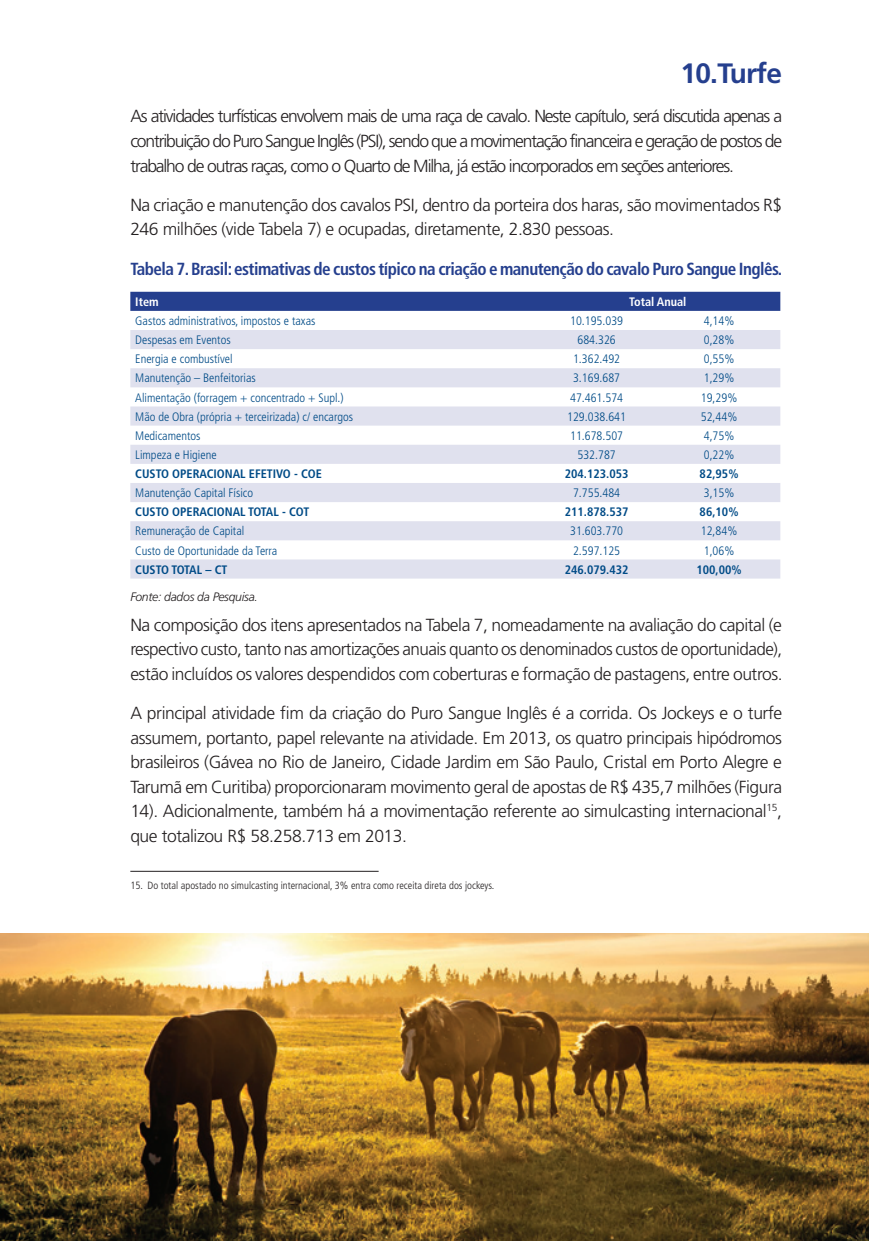
<style>
.page{position:relative;width:869px;height:1241px;background:#fff}
.page>*{position:absolute;margin:0;border:0;box-sizing:border-box;transform-origin:0 0}
.t1{font:700 28px "Frutiger LT Std";letter-spacing:-.025em;color:#253f8e}
.t2{font:300 17.5px/24.5px "Frutiger LT Std";letter-spacing:-.025em;color:#231f20;text-align:justify}
.t3{font:700 condensed 17.5px "Frutiger LT Std";letter-spacing:-.03em;color:#253f8e}
.t4{font:300 condensed 12.25px "Frutiger LT Std";color:#004b87}
.t5{font:700 condensed 12.25px "Frutiger LT Std";color:#004b87}
.t6{font:italic 300 12.25px "Frutiger LT Std";letter-spacing:-.025em;color:#231f20}
.t7{font:700 condensed 12.25px "Frutiger LT Std";color:#fff}
.t8{font:300 condensed 10.5px "Frutiger LT Std";color:#231f20}
</style>
<div class="page">
<div style="left:130px;top:292px;width:650px;height:19px;background:#253f8e"></div>
<svg style="left:130px;top:330px;width:650px;height:248px;fill:#e0e1ee"></svg>
<hr style="left:130px;top:870px;width:248px;height:1px;background:#231f20">
<img style="left:0;top:933px;width:868px;height:307px">
<h1 class="t1" style="left:680px;top:57px;width:103px">10.Turfe</h1>
<p class="t2" style="left:130px;top:104px;width:653px">As atividades turfísticas envolvem mais de uma raça de cavalo. Neste capítulo, será discutida apenas a contribuição do Puro Sangue Inglês (PSI), sendo que a movimentação financeira e geração de postos de trabalho de outras raças, como o Quarto de Milha, já estão incorporados em seções anteriores.</p>
<p class="t2" style="left:130px;top:193px;width:653px">Na criação e manutenção dos cavalos PSI, dentro da porteira dos haras, são movimentados R$<br>246 milhões (vide Tabela 7) e ocupadas, diretamente, 2.830 pessoas.</p>
<p class="t3" style="left:130px;top:258px;width:653px">Tabela 7. Brasil: estimativas de custos típico na criação e manutenção do cavalo Puro Sangue Inglês.</p>
<p class="t7" style="left:135px;top:294px;width:25px">Item</p>
<p class="t7" style="left:629px;top:294px;width:59px">Total Anual</p>
<p class="t4" style="left:135px;top:314px;width:181px">Gastos administrativos, impostos e taxas</p>
<p class="t4" style="left:570px;top:314px;width:54px">10.195.039</p>
<p class="t4" style="left:703px;top:314px;width:32px">4,14%</p>
<p class="t4" style="left:135px;top:333px;width:97px">Despesas em Eventos</p>
<p class="t4" style="left:577px;top:333px;width:40px">684.326</p>
<p class="t4" style="left:703px;top:333px;width:32px">0,28%</p>
<p class="t4" style="left:135px;top:352px;width:99px">Energia e combustível</p>
<p class="t4" style="left:573px;top:352px;width:49px">1.362.492</p>
<p class="t4" style="left:703px;top:352px;width:32px">0,55%</p>
<p class="t4" style="left:135px;top:371px;width:122px">Manutenção – Benfeitorias</p>
<p class="t4" style="left:573px;top:371px;width:49px">3.169.687</p>
<p class="t4" style="left:703px;top:371px;width:32px">1,29%</p>
<p class="t4" style="left:135px;top:390px;width:210px">Alimentação (forragem + concentrado + Supl.)</p>
<p class="t4" style="left:570px;top:390px;width:54px">47.461.574</p>
<p class="t4" style="left:700px;top:390px;width:38px">19,29%</p>
<p class="t4" style="left:135px;top:409px;width:219px">Mão de Obra (própria + terceirizada) c/ encargos</p>
<p class="t4" style="left:567px;top:409px;width:60px">129.038.641</p>
<p class="t4" style="left:700px;top:409px;width:38px">52,44%</p>
<p class="t4" style="left:135px;top:428px;width:67px">Medicamentos</p>
<p class="t4" style="left:570px;top:428px;width:54px">11.678.507</p>
<p class="t4" style="left:703px;top:428px;width:32px">4,75%</p>
<p class="t4" style="left:135px;top:447px;width:83px">Limpeza e Higiene</p>
<p class="t4" style="left:577px;top:447px;width:40px">532.787</p>
<p class="t4" style="left:703px;top:447px;width:32px">0,22%</p>
<p class="t5" style="left:135px;top:466px;width:188px">CUSTO OPERACIONAL EFETIVO - COE</p>
<p class="t5" style="left:564px;top:466px;width:65px">204.123.053</p>
<p class="t5" style="left:699px;top:466px;width:40px">82,95%</p>
<p class="t4" style="left:135px;top:486px;width:119px">Manutenção Capital Físico</p>
<p class="t4" style="left:573px;top:486px;width:49px">7.755.484</p>
<p class="t4" style="left:703px;top:486px;width:32px">3,15%</p>
<p class="t5" style="left:135px;top:504px;width:175px">CUSTO OPERACIONAL TOTAL - COT</p>
<p class="t5" style="left:564px;top:504px;width:65px">211.878.537</p>
<p class="t5" style="left:699px;top:504px;width:40px">86,10%</p>
<p class="t4" style="left:135px;top:524px;width:110px">Remuneração de Capital</p>
<p class="t4" style="left:570px;top:524px;width:54px">31.603.770</p>
<p class="t4" style="left:700px;top:524px;width:38px">12,84%</p>
<p class="t4" style="left:135px;top:543px;width:143px">Custo de Oportunidade da Terra</p>
<p class="t4" style="left:573px;top:543px;width:49px">2.597.125</p>
<p class="t4" style="left:703px;top:543px;width:32px">1,06%</p>
<p class="t5" style="left:135px;top:562px;width:94px">CUSTO TOTAL – CT</p>
<p class="t5" style="left:564px;top:562px;width:65px">246.079.432</p>
<p class="t5" style="left:696px;top:562px;width:47px">100,00%</p>
<p class="t6" style="left:130px;top:589px;width:129px">Fonte: dados da Pesquisa.</p>
<p class="t2" style="left:130px;top:612px;width:653px">Na composição dos itens apresentados na Tabela 7, nomeadamente na avaliação do capital (e respectivo custo, tanto nas amortizações anuais quanto os denominados custos de oportunidade), estão incluídos os valores despendidos com coberturas e formação de pastagens, entre outros.</p>
<p class="t2" style="left:130px;top:700px;width:653px">A principal atividade fim da criação do Puro Sangue Inglês é a corrida. Os Jockeys e o turfe assumem, portanto, papel relevante na atividade. Em 2013, os quatro principais hipódromos brasileiros (Gávea no Rio de Janeiro, Cidade Jardim em São Paulo, Cristal em Porto Alegre e Tarumã em Curitiba) proporcionaram movimento geral de apostas de R$ 435,7 milhões (Figura 14). Adicionalmente, também há a movimentação referente ao simulcasting internacional<sup>15</sup>, que totalizou R$ 58.258.713 em 2013.</p>
<p class="t8" style="left:130px;top:878px;width:365px">15. Do total apostado no simulcasting internacional, 3% entra como receita direta dos jockeys.</p>
</div>
